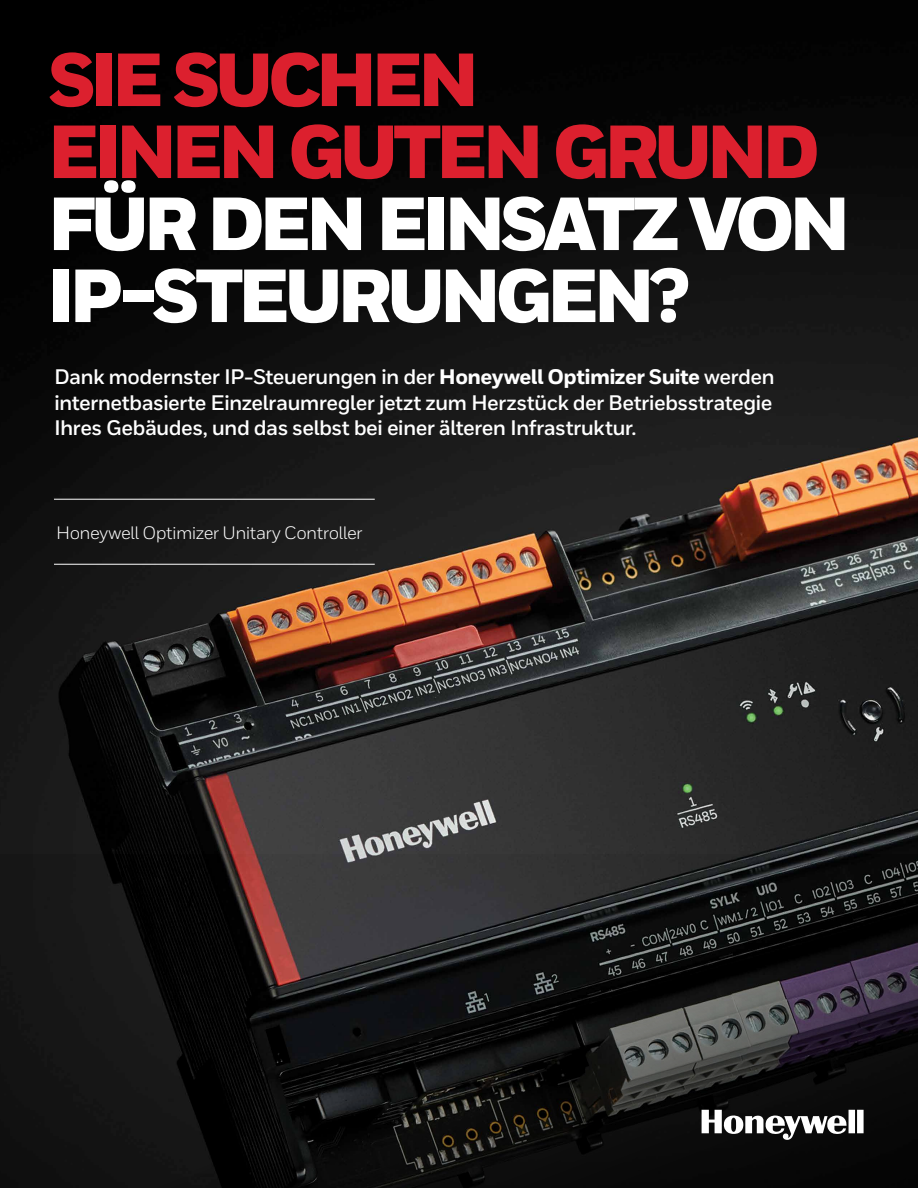
<style>
.page{position:relative;width:918px;height:1188px;background:#fff}
.page>*{position:absolute;margin:0;border:0;box-sizing:border-box;transform-origin:0 0}
.t1{font:900 75px/72px "Honeywell Sans";letter-spacing:-.075em;color:#fff}
.t2{font:900 75px/72px "Honeywell Sans";letter-spacing:-.075em;color:#dc202e}
.t3{font:700 21px/25.5px "Honeywell Sans";letter-spacing:-.03em;color:#fff;text-align:justify}
.t4{font:18px "Honeywell Sans";letter-spacing:-.03em;color:#fff}
.s1{font-weight:800}
</style>
<div class="page">
<img style="left:0;top:0;width:918px;height:853px">
<svg style="left:0;top:853px;width:918px;height:335px;background:#1b1a1a"></svg>
<hr style="left:54px;top:499px;width:321px;height:1px;background:#fff">
<hr style="left:54px;top:564px;width:321px;height:1px;background:#fff">
<svg style="left:702px;top:1110px;width:162px;height:30px"></svg>
<h1 class="t2" style="left:48px;top:47px;width:774px">SIE SUCHEN<br>EINEN GUTEN GRUND</h1>
<h1 class="t1" style="left:48px;top:191px;width:805px">FÜR DEN EINSATZ VON<br>IP-STEURUNGEN?</h1>
<p class="t3" style="left:54px;top:365px;width:722px">Dank modernster IP-Steuerungen in der <span class="s1">Honeywell Optimizer Suite</span> werden internetbasierte Einzelraumregler jetzt zum Herzstück der Betriebsstrategie Ihres Gebäudes, und das selbst bei einer älteren Infrastruktur.</p>
<p class="t4" style="left:56px;top:522px;width:308px">Honeywell Optimizer Unitary Controller</p>
</div>
